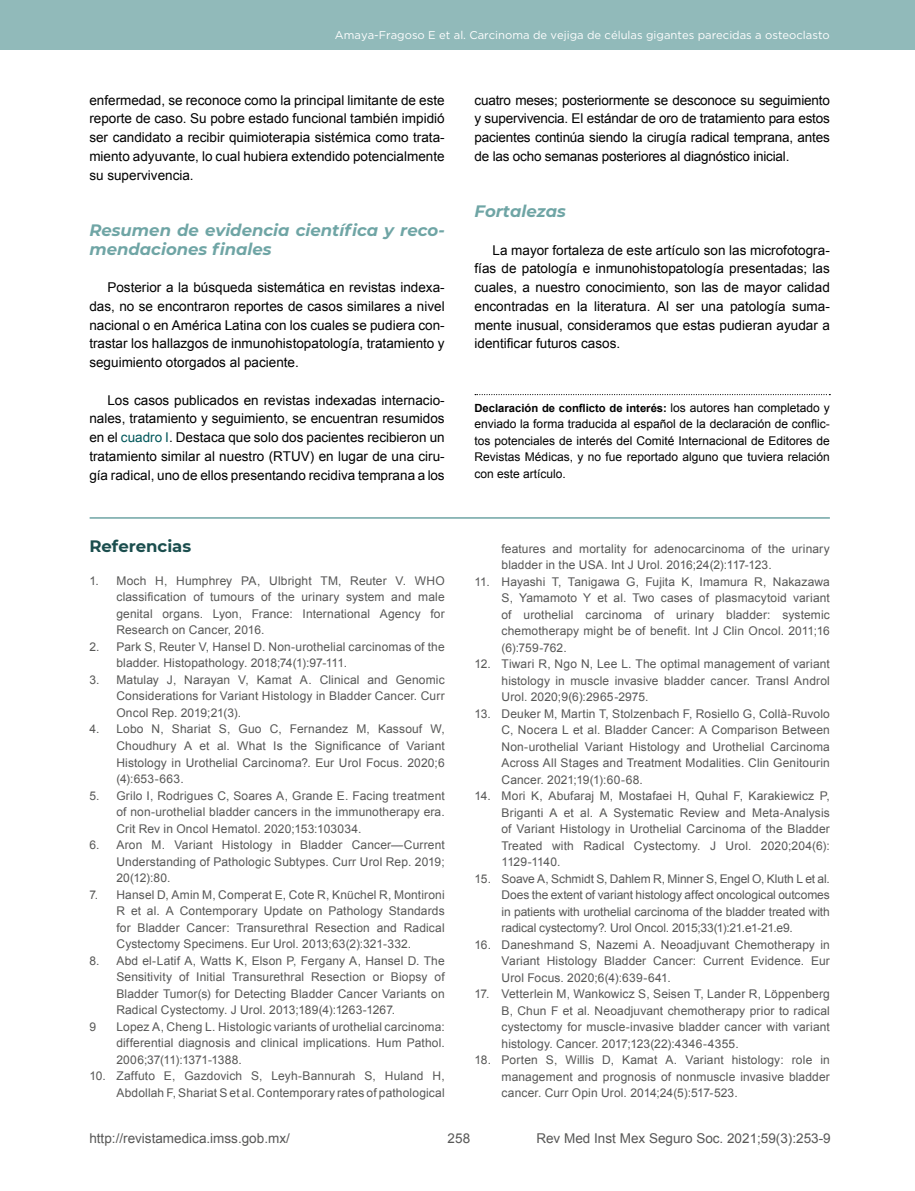
<style>
.page{position:relative;width:915px;height:1191px;background:#fff}
.page>*{position:absolute;margin:0;border:0;box-sizing:border-box;transform-origin:0 0}
.t1{font:italic 700 16.5px/18.8px "Montserrat";color:#6fa5a5}
.t2{font:700 16.5px "Montserrat";color:#1b4e4e}
.t3{font:13.5px/18.8px "Arial";color:#000;text-align:justify}
.t4{font:13.5px "Arial";color:#575756}
.t5{font:12px/16.5px "Arial";letter-spacing:.01em;color:#575756;text-align:justify}
.t6{font:12px/16.5px "Arial";color:#000;text-align:justify}
.t7{font:11.25px "Gotham";color:#fff}
.t8{font:700 11.25px "Arial";color:#000}
.s1{color:#01575a}
.s2{font-weight:400;font-size:12px}
</style>
<div class="page">
<div style="left:0;top:0;width:914px;height:50px;background:#91baba"></div>
<svg style="left:475px;top:394px;width:355px;height:1px"></svg>
<hr style="left:90px;top:517px;width:739px;height:2px;background:#6fa5a5">
<p class="t7" style="left:335px;top:28px;width:496px">Amaya-Fragoso E et al. Carcinoma de vejiga de células gigantes parecidas a osteoclasto</p>
<p class="t3" style="left:89px;top:91px;width:357px">enfermedad, se reconoce como la principal limitante de este reporte de caso. Su pobre estado funcional también impidió ser candidato a recibir quimioterapia sistémica como trata&shy;miento adyuvante, lo cual hubiera extendido potencialmente su supervivencia.</p>
<h1 class="t1" style="left:89px;top:220px;width:357px">Resumen de evidencia científica y reco&shy;mendaciones finales</h1>
<p class="t3" style="left:89px;top:278px;width:357px;text-indent:18px">Posterior a la búsqueda sistemática en revistas indexa&shy;das, no se encontraron reportes de casos similares a nivel nacional o en América Latina con los cuales se pudiera con&shy;trastar los hallazgos de inmunohistopatología, tratamiento y seguimiento otorgados al paciente.</p>
<p class="t3" style="left:89px;top:391px;width:357px;text-indent:18px">Los casos publicados en revistas indexadas internacio&shy;nales, tratamiento y seguimiento, se encuentran resumidos en el <span class="s1">cuadro I</span>. Destaca que solo dos pacientes recibieron un tratamiento similar al nuestro (RTUV) en lugar de una ciru&shy;gía radical, uno de ellos presentando recidiva temprana a los</p>
<h1 class="t2" style="left:89px;top:534px;width:103px">Referencias</h1>
<p class="t5" style="left:116px;top:572px;width:330px;text-indent:-27px">1. Moch H, Humphrey PA, Ulbright TM, Reuter V. WHO classification of tumours of the urinary system and male genital organs. Lyon, France: International Agency for Research on Cancer, 2016.</p>
<p class="t5" style="left:116px;top:638px;width:330px;text-indent:-27px">2. Park S, Reuter V, Hansel D. Non-urothelial carcinomas of the bladder. Histopathology. 2018;74(1):97-111.</p>
<p class="t5" style="left:116px;top:671px;width:330px;text-indent:-27px">3. Matulay J, Narayan V, Kamat A. Clinical and Genomic Considerations for Variant Histology in Bladder Cancer. Curr Oncol Rep. 2019;21(3).</p>
<p class="t5" style="left:116px;top:721px;width:330px;text-indent:-27px">4. Lobo N, Shariat S, Guo C, Fernandez M, Kassouf W, Choudhury A et al. What Is the Significance of Variant Histology in Urothelial Carcinoma?. Eur Urol Focus. 2020;6 (4):653-663.</p>
<p class="t5" style="left:116px;top:787px;width:330px;text-indent:-27px">5. Grilo I, Rodrigues C, Soares A, Grande E. Facing treatment of non-urothelial bladder cancers in the immunotherapy era.<br>Crit Rev in Oncol Hematol. 2020;153:103034.</p>
<p class="t5" style="left:116px;top:836px;width:330px;text-indent:-27px">6. Aron M. Variant Histology in Bladder Cancer—Current Understanding of Pathologic Subtypes. Curr Urol Rep. 2019; 20(12):80.</p>
<p class="t5" style="left:116px;top:886px;width:330px;text-indent:-27px">7. Hansel D, Amin M, Comperat E, Cote R, Knüchel R, Montironi R et al. A Contemporary Update on Pathology Standards for Bladder Cancer: Transurethral Resection and Radical Cystectomy Specimens. Eur Urol. 2013;63(2):321-332.</p>
<p class="t5" style="left:89px;top:952px;width:357px">8. Abd el-Latif A, Watts K, Elson P, Fergany A, Hansel D. The</p>
<p class="t5" style="left:116px;top:968px;width:330px">Sensitivity of Initial Transurethral Resection or Biopsy of</p>
<p class="t5" style="left:116px;top:985px;width:330px">Bladder Tumor(s) for Detecting Bladder Cancer Variants on</p>
<p class="t5" style="left:116px;top:1001px;width:280px">Radical Cystectomy. J Urol. 2013;189(4):1263-1267.</p>
<p class="t5" style="left:89px;top:1018px;width:8px">9</p>
<p class="t5" style="left:116px;top:1018px;width:330px">Lopez A, Cheng L. Histologic variants of urothelial carcinoma: differential diagnosis and clinical implications. Hum Pathol.<br>2006;37(11):1371-1388.</p>
<p class="t5" style="left:89px;top:1067px;width:357px;text-align:right">10. Zaffuto E, Gazdovich S, Leyh-Bannurah S, Huland H,<br>Abdollah F, Shariat S et al. Contemporary rates of pathological</p>
<p class="t3" style="left:474px;top:91px;width:357px">cuatro meses; posteriormente se desconoce su seguimiento y supervivencia. El estándar de oro de tratamiento para estos pacientes continúa siendo la cirugía radical temprana, antes de las ocho semanas posteriores al diagnóstico inicial.</p>
<h1 class="t1" style="left:474px;top:201px;width:93px">Fortalezas</h1>
<p class="t3" style="left:474px;top:241px;width:357px;text-indent:18px">La mayor fortaleza de este artículo son las microfotogra&shy;fías de patología e inmunohistopatología presentadas; las cuales, a nuestro conocimiento, son las de mayor calidad encontradas en la literatura. Al ser una patología suma&shy;mente inusual, consideramos que estas pudieran ayudar a identificar futuros casos.</p>
<p class="t8" style="left:474px;top:400px;width:357px">Declaración de conflicto de interés: <span class="s2">los autores han completado y</span></p>
<p class="t6" style="left:474px;top:416px;width:357px">enviado la forma traducida al español de la declaración de conflic&shy;tos potenciales de interés del Comité Internacional de Editores de Revistas Médicas, y no fue reportado alguno que tuviera relación con este artículo.</p>
<p class="t5" style="left:501px;top:540px;width:330px">features and mortality for adenocarcinoma of the urinary bladder in the USA. Int J Urol. 2016;24(2):117-123.</p>
<p class="t5" style="left:501px;top:573px;width:330px;text-indent:-27px">11. Hayashi T, Tanigawa G, Fujita K, Imamura R, Nakazawa S, Yamamoto Y et al. Two cases of plasmacytoid variant of urothelial carcinoma of urinary bladder: systemic chemotherapy might be of benefit. Int J Clin Oncol. 2011;16 (6):759-762.</p>
<p class="t5" style="left:501px;top:656px;width:330px;text-indent:-27px">12. Tiwari R, Ngo N, Lee L. The optimal management of variant histology in muscle invasive bladder cancer. Transl Androl Urol. 2020;9(6):2965-2975.</p>
<p class="t5" style="left:501px;top:705px;width:330px;text-indent:-27px">13. Deuker M, Martin T, Stolzenbach F, Rosiello G, Collà-Ruvolo C, Nocera L et al. Bladder Cancer: A Comparison Between Non-urothelial Variant Histology and Urothelial Carcinoma Across All Stages and Treatment Modalities. Clin Genitourin Cancer. 2021;19(1):60-68.</p>
<p class="t5" style="left:501px;top:788px;width:330px;text-indent:-27px">14. Mori K, Abufaraj M, Mostafaei H, Quhal F, Karakiewicz P, Briganti A et al. A Systematic Review and Meta-Analysis of Variant Histology in Urothelial Carcinoma of the Bladder Treated with Radical Cystectomy. J Urol. 2020;204(6):<br>1129-1140.</p>
<p class="t5" style="left:501px;top:870px;width:330px;text-indent:-27px">15. Soave A, Schmidt S, Dahlem R, Minner S, Engel O, Kluth L et al.<br>Does the extent of variant histology affect oncological outcomes in patients with urothelial carcinoma of the bladder treated with radical cystectomy?. Urol Oncol. 2015;33(1):21.e1-21.e9.</p>
<p class="t5" style="left:501px;top:936px;width:330px;text-indent:-27px">16. Daneshmand S, Nazemi A. Neoadjuvant Chemotherapy in Variant Histology Bladder Cancer: Current Evidence. Eur Urol Focus. 2020;6(4):639-641.</p>
<p class="t5" style="left:501px;top:986px;width:330px;text-indent:-27px">17. Vetterlein M, Wankowicz S, Seisen T, Lander R, Löppenberg B, Chun F et al. Neoadjuvant chemotherapy prior to radical cystectomy for muscle-invasive bladder cancer with variant histology. Cancer. 2017;123(22):4346-4355.</p>
<p class="t5" style="left:501px;top:1052px;width:330px;text-indent:-27px">18. Porten S, Willis D, Kamat A. Variant histology: role in management and prognosis of nonmuscle invasive bladder cancer. Curr Opin Urol. 2014;24(5):517-523.</p>
<p class="t4" style="left:89px;top:1129px;width:202px">http://revistamedica.imss.gob.mx/</p>
<p class="t4" style="left:536px;top:1129px;width:296px">Rev Med Inst Mex Seguro Soc. 2021;59(3):253-9</p>
<p class="t4" style="left:447px;top:1129px;width:24px">258</p>
</div>
